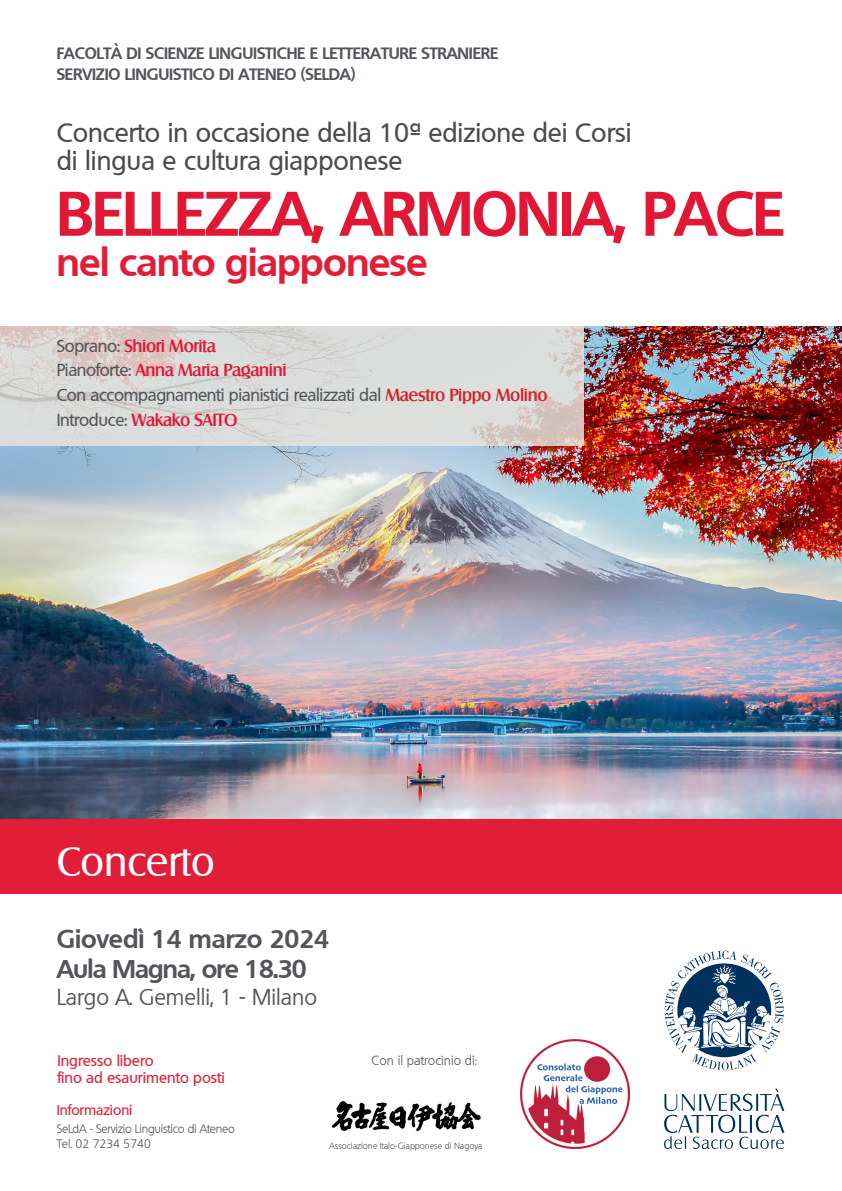
<style>
.page{position:relative;width:842px;height:1191px;background:#fff}
.page>*{position:absolute;margin:0;border:0;box-sizing:border-box;transform-origin:0 0}
.t1{font:700 61px "Quebec";letter-spacing:-.02em;color:#e21736}
.t2{font:40px "Salzburg";color:#fff}
.t3{font:700 38px "Quebec";letter-spacing:-.015em;color:#e11d37}
.t4{font:500 26px/28px "Quebec";color:#4b4c4d}
.t5{font:700 25px/30px "Quebec";color:#54555a}
.t6{font:22px "Quebec";color:#54555a}
.t7{font:500 17px/24.7px "Salzburg";letter-spacing:-.02em;color:#e21736}
.t8{font:500 17px "Quebec";letter-spacing:-.02em;color:#54555a}
.t9{font:700 16px/20.8px "Quebec";letter-spacing:-.01em;color:#54555a}
.t10{font:500 15px/17px "Quebec";color:#e11d37}
.t11{font:500 14px "Quebec";color:#e11d37}
.t12{font:300 13px "Quebec";color:#54555a}
.t13{font:300 12px/15px "Quebec";letter-spacing:-.02em;color:#54555a}
.t14{font:300 9px "Quebec";letter-spacing:-.01em;color:#54555a}
.s1{font-family:"Quebec";color:#54555a}
.s2{font-family:"Salzburg";color:#d1232a}
</style>
<div class="page">
<img style="left:0;top:326px;width:842px;height:493px">
<svg style="left:0;top:326px;width:584px;height:119px;background:#d9d8d6"></svg>
<div style="left:0;top:819px;width:842px;height:75px;background:#e11d37"></div>
<img style="left:331px;top:1101px;width:150px;height:31px">
<svg style="left:664px;top:950px;width:120px;height:120px"></svg>
<svg style="left:664px;top:1088px;width:120px;height:61px"></svg>
<img style="left:520px;top:1039px;width:109px;height:109px">
<p class="t9" style="left:57px;top:42px;width:443px">FACOLTÀ DI SCIENZE LINGUISTICHE E LETTERATURE STRANIERE<br>SERVIZIO LINGUISTICO DI ATENEO (SELDA)</p>
<h3 class="t4" style="left:57px;top:118px;width:576px">Concerto in occasione della 10ª edizione dei Corsi di lingua e cultura giapponese</h3>
<h1 class="t1" style="left:57px;top:174px;width:729px">BELLEZZA, ARMONIA, PACE</h1>
<h3 class="t3" style="left:57px;top:237px;width:373px">nel canto giapponese</h3>
<p class="t7" style="left:57px;top:333px;width:231px"><span class="s1">Soprano:</span> Shiori Morita<br><span class="s1">Pianoforte:</span> Anna Maria Paganini</p>
<p class="t8" style="left:57px;top:384px;width:492px">Con accompagnamenti pianistici realizzati dal <span class="s2">Maestro Pippo Molino</span></p>
<p class="t7" style="left:57px;top:407px;width:182px"><span class="s1">Introduce:</span> Wakako SAITO</p>
<h2 class="t2" style="left:57px;top:837px;width:160px">Concerto</h2>
<h3 class="t5" style="left:57px;top:923px;width:274px">Giovedì 14 marzo 2024<br>Aula Magna, ore 18.30</h3>
<h3 class="t6" style="left:57px;top:982px;width:262px">Largo A. Gemelli, 1 - Milano</h3>
<p class="t10" style="left:57px;top:1052px;width:169px">Ingresso libero<br>fino ad esaurimento posti</p>
<p class="t12" style="left:372px;top:1051px;width:107px">Con il patrocinio di:</p>
<p class="t11" style="left:57px;top:1101px;width:77px">Informazioni</p>
<p class="t13" style="left:57px;top:1121px;width:180px">SeLdA - Servizio Linguistico di Ateneo<br>Tel. 02 7234 5740</p>
<p class="t14" style="left:329px;top:1139px;width:155px">Associazione Italo-Giapponese di Nagoya</p>
</div>
